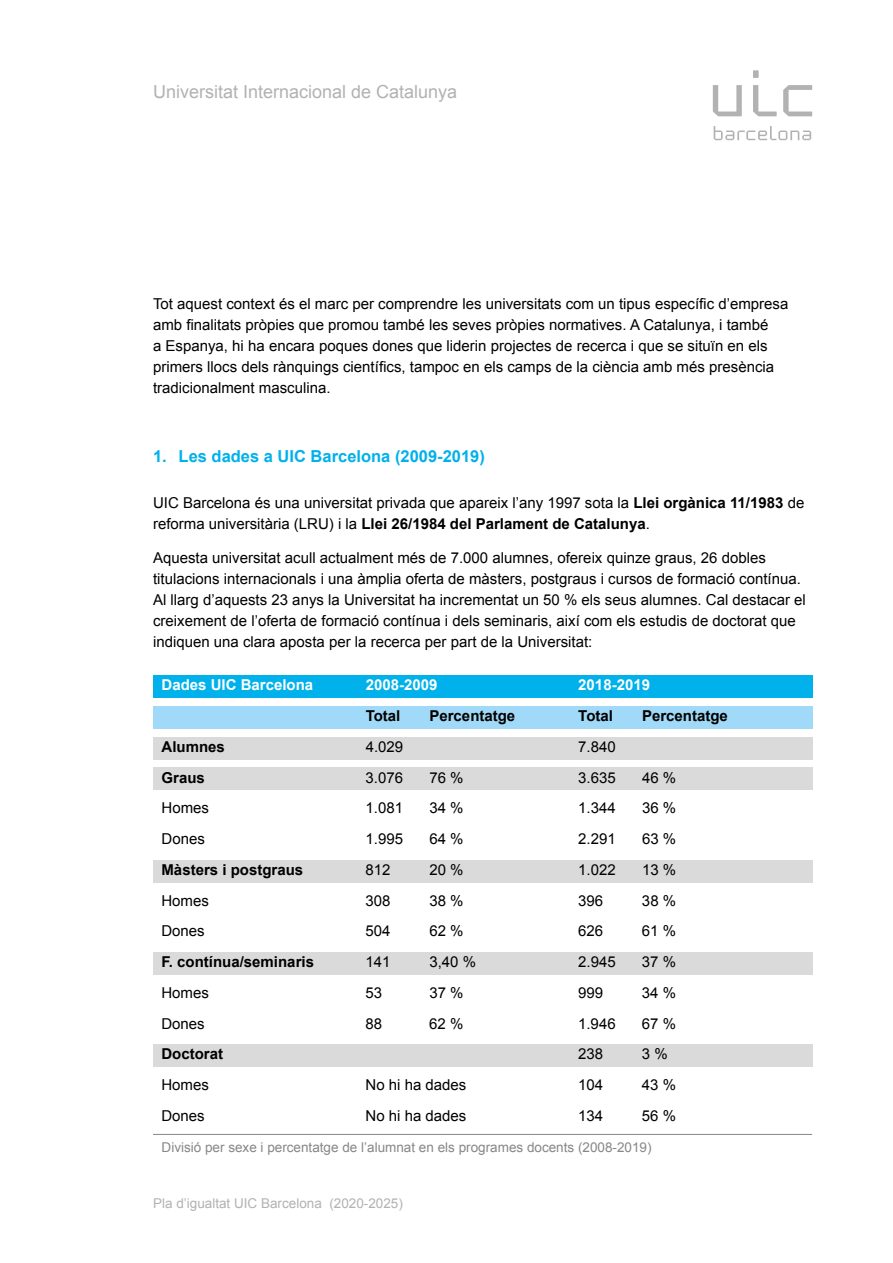
<style>
.page{position:relative;width:893px;height:1263px;background:#fff}
.page>*{position:absolute;margin:0;border:0;box-sizing:border-box;transform-origin:0 0}
.t1{font:18px "Arial";color:#b3b2b2}
.t2{font:700 16.5px "Arial";color:#00b1eb}
.t3{font:15px/21px "Arial";color:#000}
.t4{font:700 15px "Arial";color:#000}
.t5{font:700 15px "Arial";color:#fff}
.t6{font:13.5px "Arial";color:#878787}
.t7{font:13.5px "Arial";color:#b3b2b2}
.s1{font-weight:700}
</style>
<div class="page">
<svg style="left:713px;top:71px;width:99px;height:69px"></svg>
<div style="left:153px;top:675px;width:659px;height:23px;background:#00b1eb"></div>
<div style="left:153px;top:706px;width:659px;height:22px;background:#a1daf8"></div>
<div style="left:153px;top:737px;width:659px;height:22px;background:#dadada"></div>
<div style="left:153px;top:767px;width:659px;height:23px;background:#dadada"></div>
<div style="left:153px;top:860px;width:659px;height:22px;background:#dadada"></div>
<div style="left:153px;top:952px;width:659px;height:23px;background:#dadada"></div>
<div style="left:153px;top:1044px;width:659px;height:23px;background:#dadada"></div>
<hr style="left:153px;top:1134px;width:659px;height:1px;background:#878787">
<p class="t1" style="left:153px;top:80px;width:306px">Universitat Internacional de Catalunya</p>
<p class="t3" style="left:153px;top:294px;width:637px">Tot aquest context és el marc per comprendre les universitats com un tipus específic d’empresa amb finalitats pròpies que promou també les seves pròpies normatives. A Catalunya, i també<br>a Espanya, hi ha encara poques dones que liderin projectes de recerca i que se situïn en els primers llocs dels rànquings científics, tampoc en els camps de la ciència amb més presència tradicionalment masculina.</p>
<p class="t2" style="left:153px;top:445px;width:333px">1. Les dades a UIC Barcelona (2009-2019)</p>
<p class="t3" style="left:153px;top:492px;width:653px">UIC Barcelona és una universitat privada que apareix l’any 1997 sota la <span class="s1">Llei orgànica 11/1983</span> de reforma universitària (LRU) i la <span class="s1">Llei 26/1984 del Parlament de Catalunya</span>.</p>
<p class="t3" style="left:153px;top:547px;width:654px">Aquesta universitat acull actualment més de 7.000 alumnes, ofereix quinze graus, 26 dobles titulacions internacionals i una àmplia oferta de màsters, postgraus i cursos de formació contínua.<br>Al llarg d’aquests 23 anys la Universitat ha incrementat un 50 % els seus alumnes. Cal destacar el creixement de l’oferta de formació contínua i dels seminaris, així com els estudis de doctorat que indiquen una clara aposta per la recerca per part de la Universitat:</p>
<p class="t5" style="left:162px;top:675px;width:153px">Dades UIC Barcelona</p>
<p class="t5" style="left:366px;top:675px;width:73px">2008-2009</p>
<p class="t5" style="left:578px;top:675px;width:73px">2018-2019</p>
<p class="t4" style="left:366px;top:706px;width:36px">Total</p>
<p class="t4" style="left:429px;top:706px;width:87px">Percentatge</p>
<p class="t4" style="left:578px;top:706px;width:36px">Total</p>
<p class="t4" style="left:642px;top:706px;width:87px">Percentatge</p>
<p class="t4" style="left:162px;top:737px;width:65px">Alumnes</p>
<p class="t3" style="left:366px;top:736px;width:39px">4.029</p>
<p class="t3" style="left:578px;top:736px;width:39px">7.840</p>
<p class="t4" style="left:162px;top:767px;width:45px">Graus</p>
<p class="t3" style="left:366px;top:767px;width:39px">3.076</p>
<p class="t3" style="left:429px;top:767px;width:36px">76 %</p>
<p class="t3" style="left:578px;top:767px;width:39px">3.635</p>
<p class="t3" style="left:642px;top:767px;width:36px">46 %</p>
<p class="t3" style="left:162px;top:798px;width:49px">Homes</p>
<p class="t3" style="left:366px;top:798px;width:39px">1.081</p>
<p class="t3" style="left:429px;top:798px;width:36px">34 %</p>
<p class="t3" style="left:578px;top:798px;width:39px">1.344</p>
<p class="t3" style="left:642px;top:798px;width:36px">36 %</p>
<p class="t3" style="left:162px;top:828px;width:45px">Dones</p>
<p class="t3" style="left:366px;top:828px;width:39px">1.995</p>
<p class="t3" style="left:429px;top:828px;width:36px">64 %</p>
<p class="t3" style="left:578px;top:828px;width:39px">2.291</p>
<p class="t3" style="left:642px;top:828px;width:36px">63 %</p>
<p class="t4" style="left:161px;top:860px;width:143px">Màsters i postgraus</p>
<p class="t3" style="left:366px;top:859px;width:27px">812</p>
<p class="t3" style="left:429px;top:859px;width:36px">20 %</p>
<p class="t3" style="left:578px;top:859px;width:39px">1.022</p>
<p class="t3" style="left:642px;top:859px;width:36px">13 %</p>
<p class="t3" style="left:161px;top:890px;width:49px">Homes</p>
<p class="t3" style="left:366px;top:890px;width:27px">308</p>
<p class="t3" style="left:429px;top:890px;width:36px">38 %</p>
<p class="t3" style="left:578px;top:890px;width:27px">396</p>
<p class="t3" style="left:642px;top:890px;width:36px">38 %</p>
<p class="t3" style="left:161px;top:921px;width:45px">Dones</p>
<p class="t3" style="left:366px;top:921px;width:27px">504</p>
<p class="t3" style="left:429px;top:921px;width:36px">62 %</p>
<p class="t3" style="left:578px;top:921px;width:27px">626</p>
<p class="t3" style="left:642px;top:921px;width:36px">61 %</p>
<p class="t4" style="left:161px;top:952px;width:154px">F. contínua/seminaris</p>
<p class="t3" style="left:366px;top:951px;width:27px">141</p>
<p class="t3" style="left:429px;top:951px;width:48px">3,40 %</p>
<p class="t3" style="left:578px;top:951px;width:39px">2.945</p>
<p class="t3" style="left:642px;top:951px;width:36px">37 %</p>
<p class="t3" style="left:161px;top:982px;width:49px">Homes</p>
<p class="t3" style="left:366px;top:982px;width:18px">53</p>
<p class="t3" style="left:429px;top:982px;width:36px">37 %</p>
<p class="t3" style="left:578px;top:982px;width:27px">999</p>
<p class="t3" style="left:642px;top:982px;width:36px">34 %</p>
<p class="t3" style="left:161px;top:1013px;width:45px">Dones</p>
<p class="t3" style="left:366px;top:1013px;width:18px">88</p>
<p class="t3" style="left:429px;top:1013px;width:36px">62 %</p>
<p class="t3" style="left:578px;top:1013px;width:39px">1.946</p>
<p class="t3" style="left:642px;top:1013px;width:36px">67 %</p>
<p class="t4" style="left:161px;top:1044px;width:63px">Doctorat</p>
<p class="t3" style="left:578px;top:1044px;width:27px">238</p>
<p class="t3" style="left:642px;top:1044px;width:27px">3 %</p>
<p class="t3" style="left:161px;top:1074px;width:49px">Homes</p>
<p class="t3" style="left:365px;top:1074px;width:102px">No hi ha dades</p>
<p class="t3" style="left:578px;top:1074px;width:27px">104</p>
<p class="t3" style="left:642px;top:1074px;width:36px">43 %</p>
<p class="t3" style="left:161px;top:1105px;width:45px">Dones</p>
<p class="t3" style="left:365px;top:1105px;width:102px">No hi ha dades</p>
<p class="t3" style="left:578px;top:1105px;width:27px">134</p>
<p class="t3" style="left:642px;top:1105px;width:36px">56 %</p>
<p class="t6" style="left:162px;top:1138px;width:491px">Divisió per sexe i percentatge de l’alumnat en els programes docents (2008-2019)</p>
<p class="t7" style="left:153px;top:1194px;width:251px">Pla d’igualtat UIC Barcelona (2020-2025)</p>
</div>
